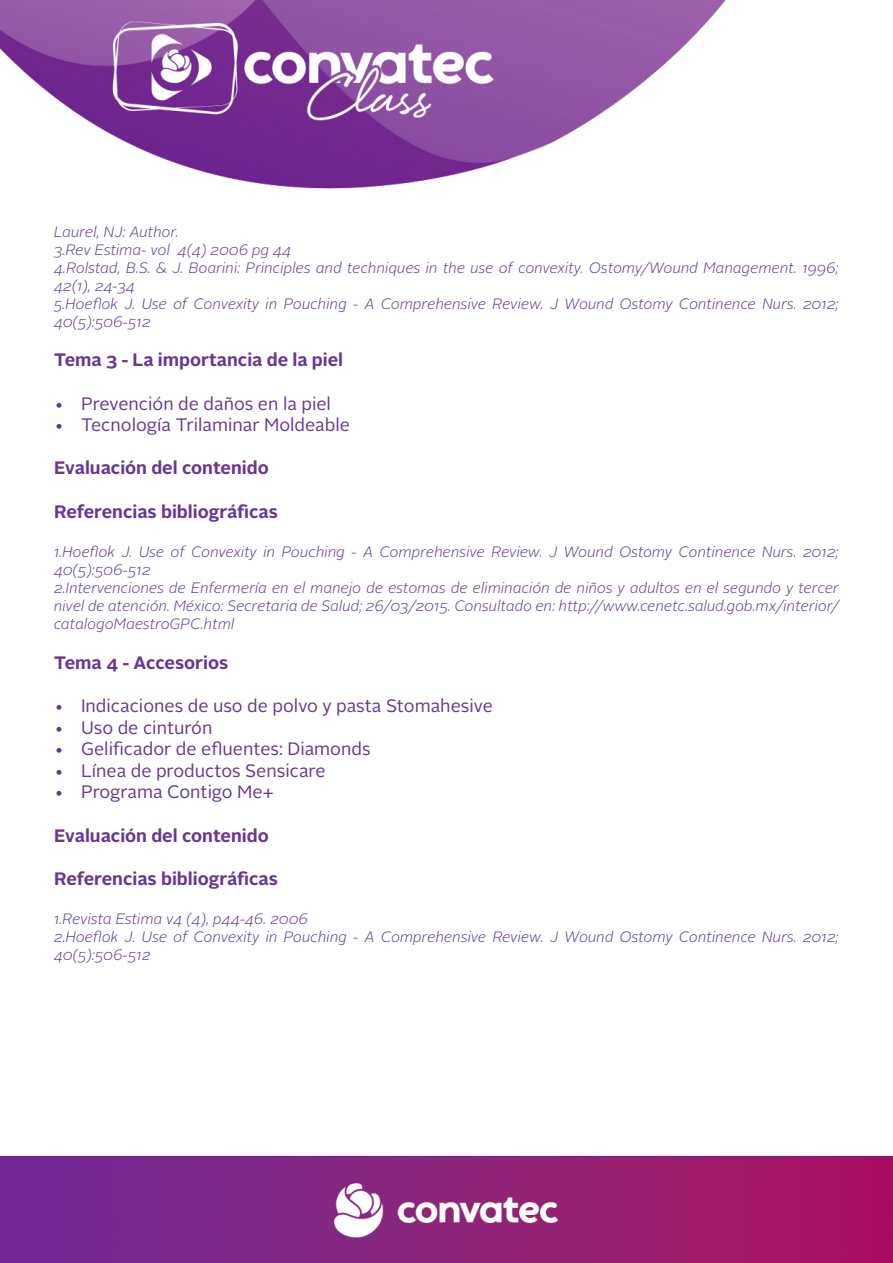
<style>
.page{position:relative;width:893px;height:1263px;background:#fff}
.page>*{position:absolute;margin:0;border:0;box-sizing:border-box;transform-origin:0 0}
.t1{font:18px "Alright Sans";color:#653796}
.t2{font:700 18px "Alright Sans";color:#653796}
.t3{font:italic 300 15px/18px "Alright Sans";color:#653796}
</style>
<div class="page">
<img style="left:0;top:0;width:893px;height:1263px">
<p class="t3" style="left:54px;top:223px;width:126px">Laurel, NJ: Author.</p>
<p class="t3" style="left:54px;top:241px;width:239px">3.Rev Estima- vol 4(4) 2006 pg 44</p>
<p class="t3" style="left:54px;top:259px;width:786px">4.Rolstad, B.S. &amp; J. Boarini: Principles and techniques in the use of convexity. Ostomy/Wound Management. 1996;<br>42(1), 24-34</p>
<p class="t3" style="left:54px;top:295px;width:786px">5.Hoeflok J. Use of Convexity in Pouching - A Comprehensive Review. J Wound Ostomy Continence Nurs. 2012;<br>40(5):506-512</p>
<p class="t2" style="left:54px;top:347px;width:291px">Tema 3 - La importancia de la piel</p>
<p class="t1" style="left:54px;top:391px;width:279px">• Prevención de daños en la piel</p>
<p class="t1" style="left:54px;top:413px;width:298px">• Tecnología Trilaminar Moldeable</p>
<p class="t2" style="left:54px;top:455px;width:216px">Evaluación del contenido</p>
<p class="t2" style="left:54px;top:499px;width:225px">Referencias bibliográficas</p>
<p class="t3" style="left:54px;top:543px;width:786px">1.Hoeflok J. Use of Convexity in Pouching - A Comprehensive Review. J Wound Ostomy Continence Nurs. 2012;<br>40(5):506-512</p>
<p class="t3" style="left:54px;top:579px;width:786px;text-align:justify">2.Intervenciones de Enfermería en el manejo de estomas de eliminación de niños y adultos en el segundo y tercer nivel de atención. México: Secretaria de Salud; 26/03/2015. Consultado en: http://www.cenetc.salud.gob.mx/interior/ catalogoMaestroGPC.html</p>
<p class="t2" style="left:54px;top:650px;width:176px">Tema 4 - Accesorios</p>
<p class="t1" style="left:54px;top:694px;width:440px">• Indicaciones de uso de polvo y pasta Stomahesive</p>
<p class="t1" style="left:54px;top:715px;width:160px">• Uso de cinturón</p>
<p class="t1" style="left:54px;top:737px;width:318px">• Gelificador de efluentes: Diamonds</p>
<p class="t1" style="left:54px;top:758px;width:273px">• Línea de productos Sensicare</p>
<p class="t1" style="left:54px;top:780px;width:221px">• Programa Contigo Me+</p>
<p class="t2" style="left:54px;top:823px;width:216px">Evaluación del contenido</p>
<p class="t2" style="left:54px;top:866px;width:225px">Referencias bibliográficas</p>
<p class="t3" style="left:54px;top:910px;width:256px">1.Revista Estima v4 (4), p44-46. 2006</p>
<p class="t3" style="left:54px;top:928px;width:786px">2.Hoeflok J. Use of Convexity in Pouching - A Comprehensive Review. J Wound Ostomy Continence Nurs. 2012;<br>40(5):506-512</p>
</div>
